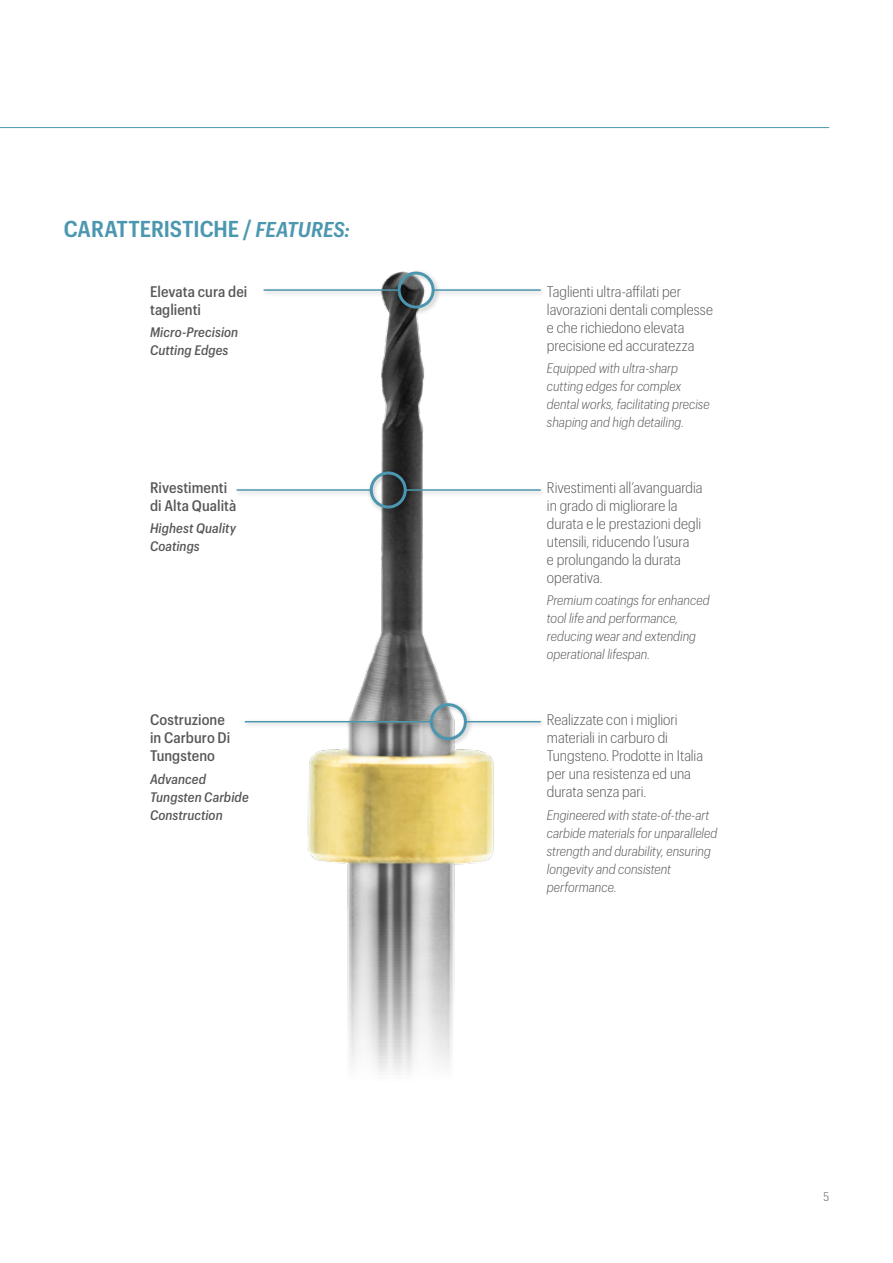
<style>
.page{position:relative;width:893px;height:1263px;background:#fff}
.page>*{position:absolute;margin:0;border:0;box-sizing:border-box;transform-origin:0 0}
.t1{font:600 22.5px "Graphik Compact";letter-spacing:-.005em;color:#4c97b0}
.t2{font:300 15px/18px "Graphik Compact";color:#575756}
.t3{font:500 15px/18px "Graphik Compact";letter-spacing:.005em;color:#575756}
.t4{font:italic 300 13.5px/18px "Graphik Compact";letter-spacing:.005em;color:#575756}
.t5{font:italic 500 13.5px/18px "Graphik Compact";letter-spacing:.01em;color:#575756}
.t6{font:300 12px "Graphik Compact";color:#575756}
.s1{font-style:italic;font-size:21px}
</style>
<div class="page">
<hr style="left:0;top:127px;width:829px;height:1px;background:#4c97b0">
<img style="left:307px;top:273px;width:187px;height:799px">
<div style="left:395px;top:269px;width:45px;height:45px;background:#000;opacity:.25"></div>
<div style="left:398px;top:272px;width:37px;height:37px;border:3px solid #4c97b0;border-radius:50%"></div>
<div style="left:367px;top:469px;width:45px;height:45px;background:#000;opacity:.25"></div>
<div style="left:370px;top:471px;width:37px;height:37px;border:3px solid #4c97b0;border-radius:50%"></div>
<div style="left:427px;top:700px;width:46px;height:46px;background:#000;opacity:.25"></div>
<div style="left:430px;top:703px;width:37px;height:37px;border:3px solid #4c97b0;border-radius:50%"></div>
<div style="left:261px;top:286px;width:143px;height:11px;background:#000;opacity:.25"></div>
<hr style="left:264px;top:289px;width:134px;height:2px;background:#4c97b0">
<div style="left:403px;top:486px;width:143px;height:11px;background:#000;opacity:.25"></div>
<hr style="left:406px;top:489px;width:135px;height:2px;background:#4c97b0">
<div style="left:463px;top:718px;width:84px;height:10px;background:#000;opacity:.25"></div>
<hr style="left:466px;top:721px;width:75px;height:1px;background:#4c97b0">
<div style="left:431px;top:286px;width:116px;height:11px;background:#000;opacity:.25"></div>
<hr style="left:434px;top:289px;width:107px;height:2px;background:#4c97b0">
<div style="left:234px;top:486px;width:143px;height:11px;background:#f5f5f5"></div>
<hr style="left:237px;top:489px;width:133px;height:2px;background:#4c97b0">
<div style="left:242px;top:718px;width:196px;height:10px;background:#000;opacity:.25"></div>
<hr style="left:245px;top:721px;width:187px;height:1px;background:#4c97b0">
<h1 class="t1" style="left:64px;top:213px;width:288px">CARATTERISTICHE / <span class="s1">FEATURES:</span></h1>
<p class="t3" style="left:150px;top:282px;width:99px">Elevata cura dei taglienti</p>
<p class="t5" style="left:150px;top:322px;width:90px">Micro-Precision<br>Cutting Edges</p>
<p class="t2" style="left:547px;top:282px;width:167px">Taglienti ultra-affilati per lavorazioni dentali complesse e che richiedono elevata precisione ed accuratezza</p>
<p class="t4" style="left:547px;top:359px;width:164px">Equipped with ultra-sharp cutting edges for complex dental works, facilitating precise shaping and high detailing.</p>
<p class="t3" style="left:150px;top:477px;width:88px">Rivestimenti di Alta Qualità</p>
<p class="t5" style="left:150px;top:518px;width:88px">Highest Quality<br>Coatings</p>
<p class="t2" style="left:547px;top:477px;width:157px">Rivestimenti all’avanguardia in grado di migliorare la durata e le prestazioni degli utensili, riducendo l’usura<br>e prolungando la durata operativa.</p>
<p class="t4" style="left:547px;top:590px;width:164px">Premium coatings for enhanced tool life and performance, reducing wear and extending operational lifespan.</p>
<p class="t3" style="left:150px;top:710px;width:82px">Costruzione in Carburo Di<br>Tungsteno</p>
<p class="t5" style="left:150px;top:769px;width:100px">Advanced<br>Tungsten Carbide<br>Construction</p>
<p class="t2" style="left:547px;top:710px;width:158px">Realizzate con i migliori materiali in carburo di<br>Tungsteno. Prodotte in Italia per una resistenza ed una durata senza pari.</p>
<p class="t4" style="left:547px;top:805px;width:172px">Engineered with state-of-the-art carbide materials for unparalleled strength and durability, ensuring longevity and consistent performance.</p>
<p class="t6" style="left:823px;top:1188px;width:7px">5</p>
</div>
